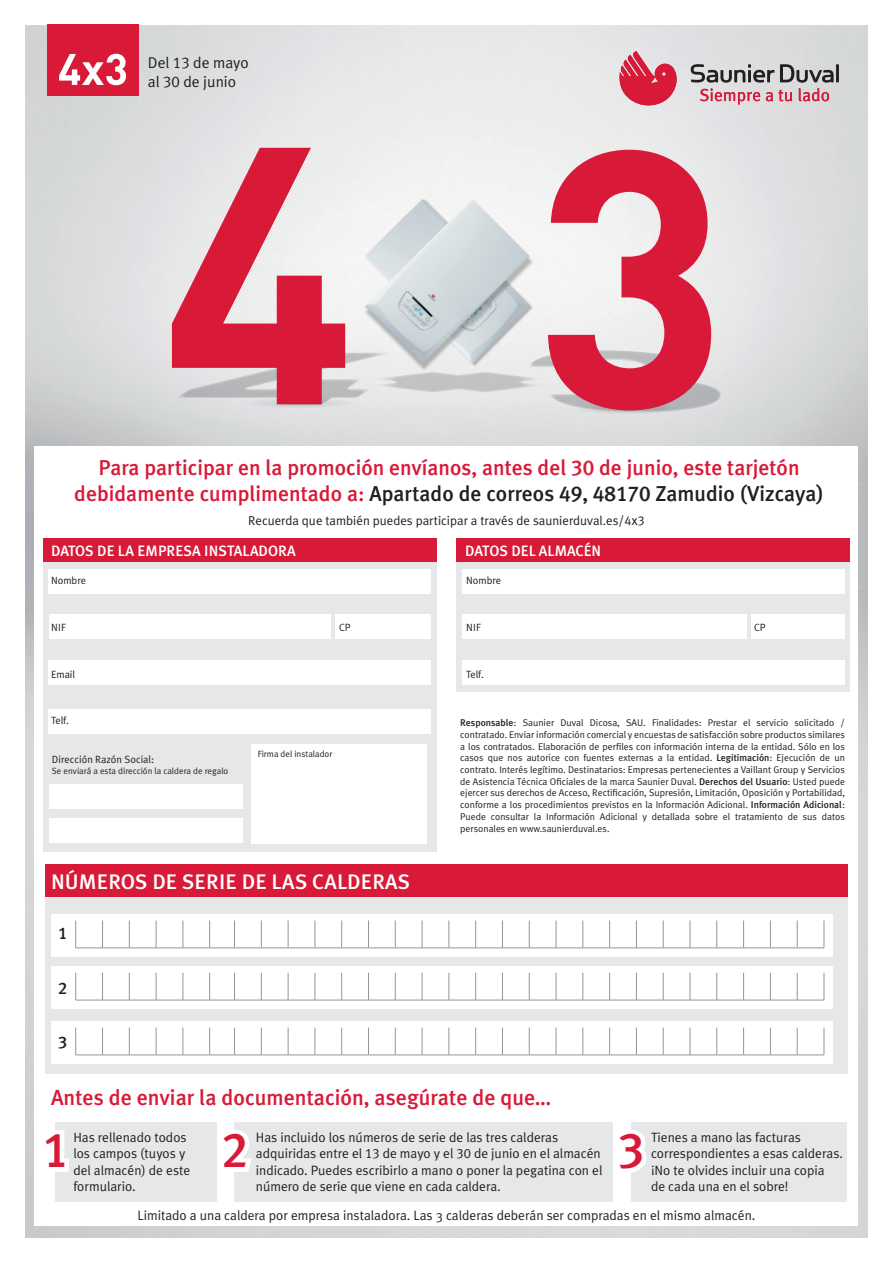
<style>
.page{position:relative;width:893px;height:1263px;background:#fff}
.page>*{position:absolute;margin:0;border:0;box-sizing:border-box;transform-origin:0 0}
.t1{font:49.5px "Meta Plus Medium Caps";color:#d91938}
.t2{font:500 21.9px "Meta Plus";color:#d91938}
.t3{font:500 21.6px/25.8px "Meta Plus";color:#d91938;text-align:center}
.t4{font:500 21px "Meta Plus";letter-spacing:.005em;color:#fff}
.t5{font:16.8px "Meta Plus Medium Caps";color:#231f20}
.t6{font:15.6px/18.8px "Meta Plus Normal";color:#231f20}
.t7{font:500 15px "Meta Plus";color:#fff}
.t8{font:13.5px/16.2px "Meta Plus Normal";color:#231f20}
.t9{font:12.9px "Meta Plus Normal";color:#231f20}
.t10{font:10.5px "Meta Plus Normal";color:#231f20}
.t11{font:9.75px/11.7px "Meta Plus Normal";color:#231f20;text-align:justify}
.t12{font:9px "Meta Plus Normal";color:#231f20}
.s1{font-family:"Meta Plus Normal Caps"}
.s2{font-family:"Meta Plus Medium Caps";font-weight:400}
.s3{color:#231f20}
.s4{font-family:"Meta Plus Medium Caps";font-weight:400;color:#231f20}
.s5{font-family:"Meta Plus";font-weight:500}
</style>
<div class="page">
<img style="left:26px;top:26px;width:841px;height:509px">
<div style="left:35px;top:446px;width:823px;height:780px;background:#fff"></div>
<div style="left:574px;top:404px;width:109px;height:10px;background:#d5d7d7;border-radius:50%"></div>
<svg style="left:172px;top:148px;width:550px;height:264px"></svg>
<div style="left:47px;top:25px;width:91px;height:71px;background:#d91938"></div>
<svg style="left:59px;top:54px;width:67px;height:31px"></svg>
<hr style="left:836px;top:64px;width:3px;height:18px;background:#231f20">
<svg style="left:691px;top:64px;width:143px;height:41px;background:#bdabb0"></svg>
<svg style="left:617px;top:51px;width:62px;height:54px;background:#dd6c7f"></svg>
<div style="left:457px;top:544px;width:393px;height:147px;background:#e6e7e9"></div>
<div style="left:462px;top:660px;width:382px;height:24px;background:#fff"></div>
<div style="left:462px;top:614px;width:285px;height:25px;background:#fff"></div>
<div style="left:751px;top:614px;width:93px;height:25px;background:#fff"></div>
<div style="left:462px;top:569px;width:382px;height:25px;background:#fff"></div>
<div style="left:457px;top:539px;width:393px;height:23px;background:#d91938"></div>
<div style="left:43px;top:544px;width:393px;height:308px;background:#e6e7e9"></div>
<div style="left:43px;top:539px;width:393px;height:23px;background:#d91938"></div>
<div style="left:49px;top:784px;width:193px;height:25px;background:#fff"></div>
<div style="left:49px;top:819px;width:193px;height:24px;background:#fff"></div>
<div style="left:252px;top:744px;width:175px;height:100px;background:#fff"></div>
<div style="left:49px;top:660px;width:382px;height:24px;background:#fff"></div>
<div style="left:49px;top:709px;width:382px;height:25px;background:#fff"></div>
<div style="left:49px;top:614px;width:282px;height:25px;background:#fff"></div>
<div style="left:335px;top:614px;width:96px;height:25px;background:#fff"></div>
<div style="left:49px;top:569px;width:382px;height:25px;background:#fff"></div>
<div style="left:45px;top:871px;width:802px;height:203px;background:#e6e7e9"></div>
<div style="left:45px;top:864px;width:802px;height:33px;background:#d91938"></div>
<div style="left:51px;top:1021px;width:782px;height:42px;background:#fff"></div>
<svg style="left:75px;top:1027px;width:750px;height:29px"></svg>
<div style="left:51px;top:966px;width:782px;height:42px;background:#fff"></div>
<svg style="left:75px;top:973px;width:750px;height:28px"></svg>
<div style="left:51px;top:914px;width:782px;height:42px;background:#fff"></div>
<svg style="left:75px;top:920px;width:750px;height:28px"></svg>
<div style="left:631px;top:1123px;width:215px;height:79px;background:#e6e7e9"></div>
<svg style="left:631px;top:1130px;width:15px;height:43px"></svg>
<div style="left:234px;top:1123px;width:379px;height:79px;background:#e6e7e9"></div>
<svg style="left:234px;top:1130px;width:17px;height:42px"></svg>
<div style="left:55px;top:1123px;width:162px;height:79px;background:#e6e7e9"></div>
<svg style="left:55px;top:1130px;width:14px;height:42px"></svg>
<p class="t6" style="left:148px;top:53px;width:103px">Del <span class="s1">13</span> de mayo al <span class="s1">30</span> de junio</p>
<p class="t3" style="left:74px;top:454px;width:751px">Para participar en la promoción envíanos, antes del <span class="s2">30</span> de junio, este tarjetón debidamente cumplimentado a: <span class="s3">Apartado de correos</span> <span class="s4">49, 48170</span> <span class="s3">Zamudio (Vizcaya)</span></p>
<p class="t9" style="left:248px;top:513px;width:398px">Recuerda que también puedes participar a través de saunierduval.es/<span class="s1">4x3</span></p>
<p class="t7" style="left:51px;top:542px;width:246px">DATOS DE LA EMPRESA INSTALADORA</p>
<p class="t7" style="left:465px;top:542px;width:138px">DATOS DEL ALMACÉN</p>
<p class="t10" style="left:51px;top:575px;width:37px">Nombre</p>
<p class="t10" style="left:51px;top:621px;width:16px">NIF</p>
<p class="t10" style="left:339px;top:621px;width:13px">CP</p>
<p class="t10" style="left:51px;top:668px;width:26px">Email</p>
<p class="t10" style="left:51px;top:714px;width:19px">Telf.</p>
<p class="t10" style="left:466px;top:575px;width:37px">Nombre</p>
<p class="t10" style="left:466px;top:621px;width:16px">NIF</p>
<p class="t10" style="left:754px;top:621px;width:13px">CP</p>
<p class="t10" style="left:466px;top:668px;width:19px">Telf.</p>
<p class="t11" style="left:460px;top:717px;width:386px"><span class="s5">Responsable</span>: Saunier Duval Dicosa, SAU. Finalidades: Prestar el servicio solicitado / contratado. Enviar información comercial y encuestas de satisfacción sobre productos similares a los contratados. Elaboración de perfiles con información interna de la entidad. Sólo en los casos que nos autorice con fuentes externas a la entidad. <span class="s5">Legitimación</span>: Ejecución de un contrato. Interés legítimo. Destinatarios: Empresas pertenecientes a Vaillant Group y Servicios de Asistencia Técnica Oficiales de la marca Saunier Duval. <span class="s5">Derechos del Usuario</span>: Usted puede ejercer sus derechos de Acceso, Rectificación, Supresión, Limitación, Oposición y Portabilidad, conforme a los procedimientos previstos en la Información Adicional. <span class="s5">Información Adicional</span>:<br>Puede consultar la Información Adicional y detallada sobre el tratamiento de sus datos personales en www.saunierduval.es.</p>
<p class="t12" style="left:258px;top:749px;width:76px">Firma del instalador</p>
<p class="t10" style="left:52px;top:753px;width:104px">Dirección Razón Social:</p>
<p class="t12" style="left:52px;top:765px;width:178px">Se enviará a esta dirección la caldera de regalo</p>
<p class="t4" style="left:51px;top:869px;width:361px">NÚMEROS DE SERIE DE LAS CALDERAS</p>
<p class="t5" style="left:58px;top:924px;width:11px">1</p>
<p class="t5" style="left:58px;top:978px;width:11px">2</p>
<p class="t5" style="left:58px;top:1032px;width:11px">3</p>
<p class="t2" style="left:51px;top:1085px;width:502px">Antes de enviar la documentación, asegúrate de que…</p>
<p class="t1" style="left:43px;top:1121px;width:28px">1</p>
<p class="t8" style="left:73px;top:1129px;width:118px">Has rellenado todos los campos (tuyos y del almacén) de este formulario.</p>
<p class="t1" style="left:222px;top:1121px;width:28px">2</p>
<p class="t8" style="left:256px;top:1129px;width:348px">Has incluido los números de serie de las tres calderas adquiridas entre el <span class="s1">13</span> de mayo y el <span class="s1">30</span> de junio en el almacén indicado. Puedes escribirlo a mano o poner la pegatina con el número de serie que viene en cada caldera.</p>
<p class="t1" style="left:618px;top:1121px;width:28px">3</p>
<p class="t8" style="left:651px;top:1129px;width:194px">Tienes a mano las facturas correspondientes a esas calderas. ¡No te olvides incluir una copia<br>de cada una en el sobre!</p>
<p class="t8" style="left:138px;top:1207px;width:619px">Limitado a una caldera por empresa instaladora. Las 3 calderas deberán ser compradas en el mismo almacén.</p>
</div>
